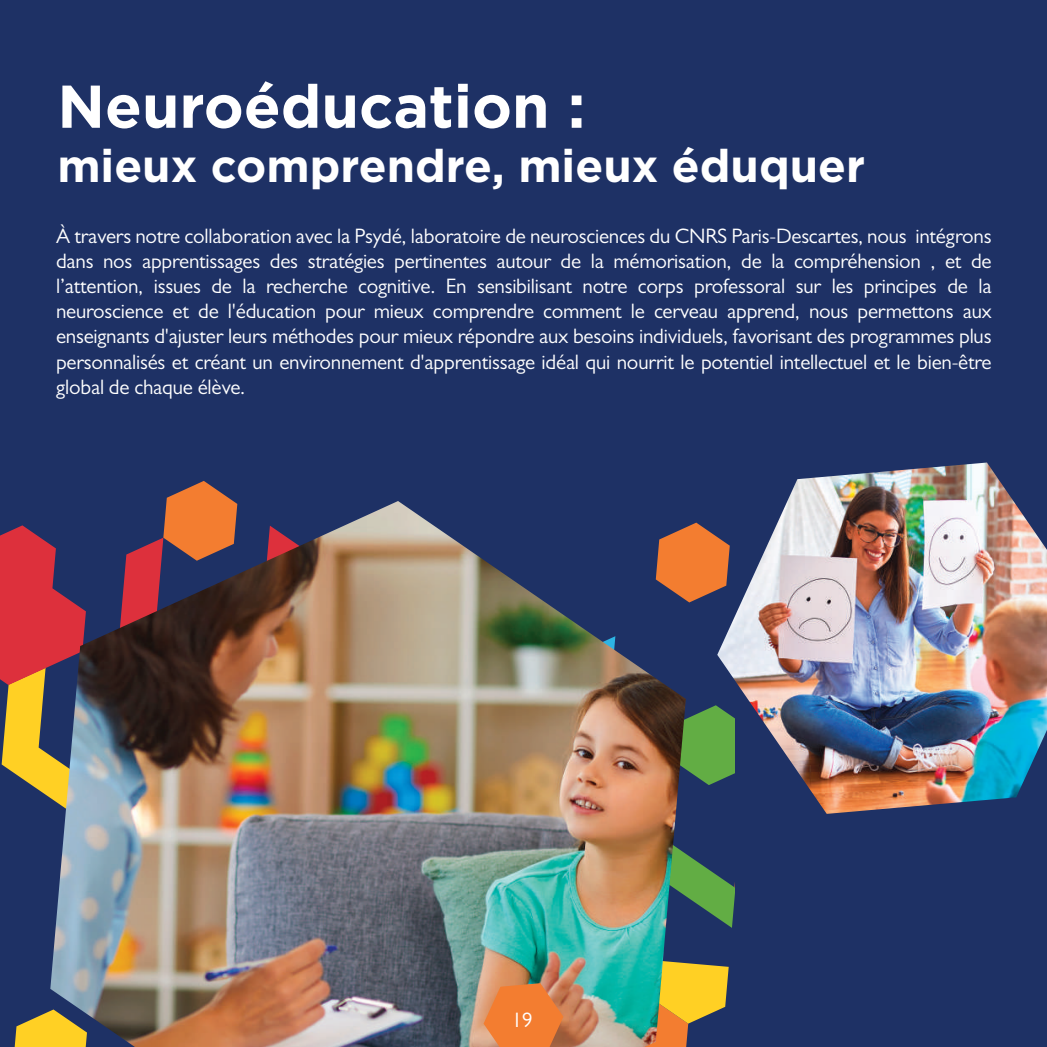
<style>
.page{position:relative;width:1047px;height:1047px;background:#fff}
.page>*{position:absolute;margin:0;border:0;box-sizing:border-box;transform-origin:0 0}
.t1{font:700 60.2px "Gotham";color:#fff}
.t2{font:700 45.5px "Gotham";color:#fff}
.t3{font:21px/25.2px "Gill Sans";letter-spacing:-.01em;color:#fff;text-align:justify}
</style>
<div class="page">
<div style="left:0;top:0;width:1046px;height:1046px;background:#1e3165"></div>
<img style="left:733px;top:462px;width:313px;height:351px">
<img style="left:0;top:481px;width:733px;height:566px">
<h1 class="t1" style="left:57px;top:72px;width:529px">Neuroéducation :</h1>
<h2 class="t2" style="left:57px;top:140px;width:808px">mieux comprendre, mieux éduquer</h2>
<p class="t3" style="left:56px;top:223px;width:936px">À travers notre collaboration avec la Psydé, laboratoire de neurosciences du CNRS Paris-Descartes, nous intégrons dans nos apprentissages des stratégies pertinentes autour de la mémorisation, de la compréhension , et de l’attention, issues de la recherche cognitive. En sensibilisant notre corps professoral sur les principes de la neuroscience et de l'éducation pour mieux comprendre comment le cerveau apprend, nous permettons aux enseignants d'ajuster leurs méthodes pour mieux répondre aux besoins individuels, favorisant des programmes plus personnalisés et créant un environnement d'apprentissage idéal qui nourrit le potentiel intellectuel et le bien-être global de chaque élève.</p>
<p class="t3" style="left:511px;top:1006px;width:22px">19</p>
</div>
